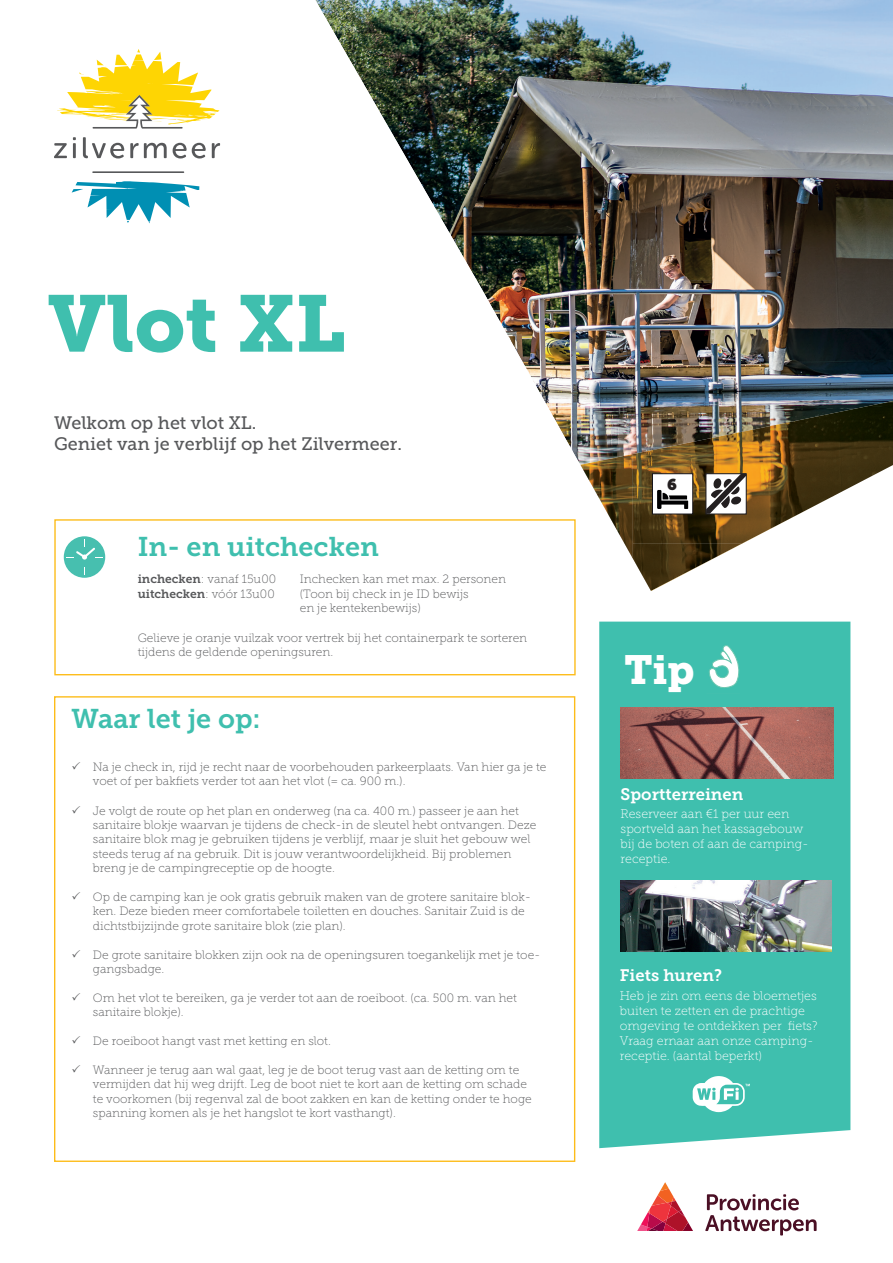
<style>
.page{position:relative;width:893px;height:1263px;background:#fff}
.page>*{position:absolute;margin:0;border:0;box-sizing:border-box;transform-origin:0 0}
.t1{font:79.5px "Museo Slab 900";color:#3fbfae}
.t2{font:40.5px "Museo Slab 900";color:#fff}
.t3{font:27px "Museo Slab 700";color:#3fbfae}
.t4{font:19.5px "Museo Sans Rounded 900";color:#fff}
.t5{font:18px/21.6px "Museo Slab 500";color:#57585a}
.t6{font:16.65px "Museo Slab 700";color:#fff}
.t7{font:15.6px "Museo Slab";color:#231f20}
.t8{font:12.45px/15px "Museo Slab 100";color:#fff}
.t9{font:12px/14.4px "Museo Slab 100";color:#57585a}
.t10{font:12px "Museo Slab 700";color:#57585a}
.t11{font:7.65px "Museo Sans Rounded 900";color:#fff}
.s1{font-family:"Museo Slab 700"}
.s2{font-family:"Museo Slab 100"}
</style>
<div class="page">
<div style="left:599px;top:622px;width:251px;height:526px;background:#3fbfae"></div>
<img style="left:315px;top:0;width:578px;height:464px">
<img style="left:632px;top:422px;width:157px;height:121px">
<img style="left:789px;top:401px;width:104px;height:88px">
<img style="left:580px;top:454px;width:53px;height:103px">
<img style="left:632px;top:543px;width:19px;height:48px">
<svg style="left:705px;top:1194px;width:112px;height:41px"></svg>
<svg style="left:637px;top:1182px;width:56px;height:49px"></svg>
<svg style="left:693px;top:1076px;width:57px;height:36px"></svg>
<div style="left:54px;top:519px;width:522px;height:156px;border:1px solid #fdbc19"></div>
<svg style="left:54px;top:143px;width:13px;height:15px"></svg>
<hr style="left:73px;top:143px;width:3px;height:15px;background:#57585a">
<svg style="left:83px;top:137px;width:41px;height:21px"></svg>
<svg style="left:130px;top:143px;width:37px;height:15px"></svg>
<svg style="left:173px;top:143px;width:33px;height:15px"></svg>
<svg style="left:212px;top:143px;width:9px;height:15px"></svg>
<svg style="left:72px;top:181px;width:127px;height:43px"></svg>
<hr style="left:92px;top:171px;width:92px;height:2px;background:#57585a">
<svg style="left:57px;top:49px;width:162px;height:80px"></svg>
<img style="left:621px;top:708px;width:212px;height:71px">
<div style="left:64px;top:536px;width:41px;height:42px;background:#47bfaf;border-radius:50%"></div>
<svg style="left:67px;top:539px;width:35px;height:21px"></svg>
<svg style="left:709px;top:645px;width:30px;height:44px"></svg>
<svg style="left:651px;top:473px;width:196px;height:118px"></svg>
<img style="left:656px;top:479px;width:33px;height:34px">
<img style="left:620px;top:881px;width:211px;height:70px">
<h1 class="t1" style="left:48px;top:278px;width:299px">Vlot XL</h1>
<h3 class="t5" style="left:54px;top:412px;width:349px">Welkom op het vlot XL.<br>Geniet van je verblijf op het Zilvermeer.</h3>
<h3 class="t3" style="left:138px;top:531px;width:243px">In- en uitchecken</h3>
<p class="t9" style="left:138px;top:572px;width:140px"><span class="s1">inchecken</span>: vanaf 15u00</p>
<p class="t9" style="left:300px;top:572px;width:208px">Inchecken kan met max. 2 personen</p>
<p class="t10" style="left:138px;top:587px;width:138px">uitchecken<span class="s2">: vóór 13u00</span></p>
<p class="t9" style="left:300px;top:586px;width:170px">(Toon bij check in je ID bewijs en je kentekenbewijs)</p>
<p class="t9" style="left:138px;top:630px;width:391px">Gelieve je oranje vuilzak voor vertrek bij het containerpark te sorteren tijdens de geldende openingsuren.</p>
<h3 class="t3" style="left:72px;top:703px;width:190px">Waar let je op:</h3>
<p class="t9" style="left:93px;top:759px;width:455px">Na je check in, rijd je recht naar de voorbehouden parkeerplaats. Van hier ga je te voet of per bakfiets verder tot aan het vlot (= ca. 900 m.).</p>
<p class="t9" style="left:93px;top:803px;width:445px">Je volgt de route op het plan en onderweg (na ca. 400 m.) passeer je aan het sanitaire blokje waarvan je tijdens de check-in de sleutel hebt ontvangen. Deze sanitaire blok mag je gebruiken tijdens je verblijf, maar je sluit het gebouw wel steeds terug af na gebruik. Dit is jouw verantwoordelijkheid. Bij problemen breng je de campingreceptie op de hoogte.</p>
<p class="t9" style="left:93px;top:890px;width:440px">Op de camping kan je ook gratis gebruik maken van de grotere sanitaire blok&shy;ken. Deze bieden meer comfortabele toiletten en douches. Sanitair Zuid is de dichtstbijzijnde grote sanitaire blok (zie plan).</p>
<p class="t9" style="left:93px;top:947px;width:449px">De grote sanitaire blokken zijn ook na de openingsuren toegankelijk met je toe&shy;gangsbadge.</p>
<p class="t9" style="left:93px;top:991px;width:425px">Om het vlot te bereiken, ga je verder tot aan de roeiboot. (ca. 500 m. van het sanitaire blokje).</p>
<p class="t9" style="left:93px;top:1034px;width:239px">De roeiboot hangt vast met ketting en slot.</p>
<p class="t9" style="left:93px;top:1063px;width:440px">Wanneer je terug aan wal gaat, leg je de boot terug vast aan de ketting om te vermijden dat hij weg drijft. Leg de boot niet te kort aan de ketting om schade te voorkomen (bij regenval zal de boot zakken en kan de ketting onder te hoge spanning komen als je het hangslot te kort vasthangt).</p>
<h3 class="t7" style="left:667px;top:475px;width:11px">6</h3>
<h3 class="t4" style="left:656px;top:648px;width:25px">20</h3>
<p class="t11" style="left:658px;top:666px;width:21px">km/u</p>
<h2 class="t2" style="left:624px;top:646px;width:72px">Tip</h2>
<h3 class="t6" style="left:621px;top:784px;width:124px">Sportterreinen</h3>
<p class="t8" style="left:621px;top:807px;width:190px">Reserveer aan €1 per uur een sportveld aan het kassagebouw bij de boten of aan de camping&shy;receptie.</p>
<h3 class="t6" style="left:620px;top:966px;width:104px">Fiets huren?</h3>
<p class="t8" style="left:620px;top:988px;width:199px">Heb je zin om eens de bloemetjes buiten te zetten en de prachtige omgeving te ontdekken per fiets?<br>Vraag ernaar aan onze camping&shy;receptie. (aantal beperkt)</p>
</div>
